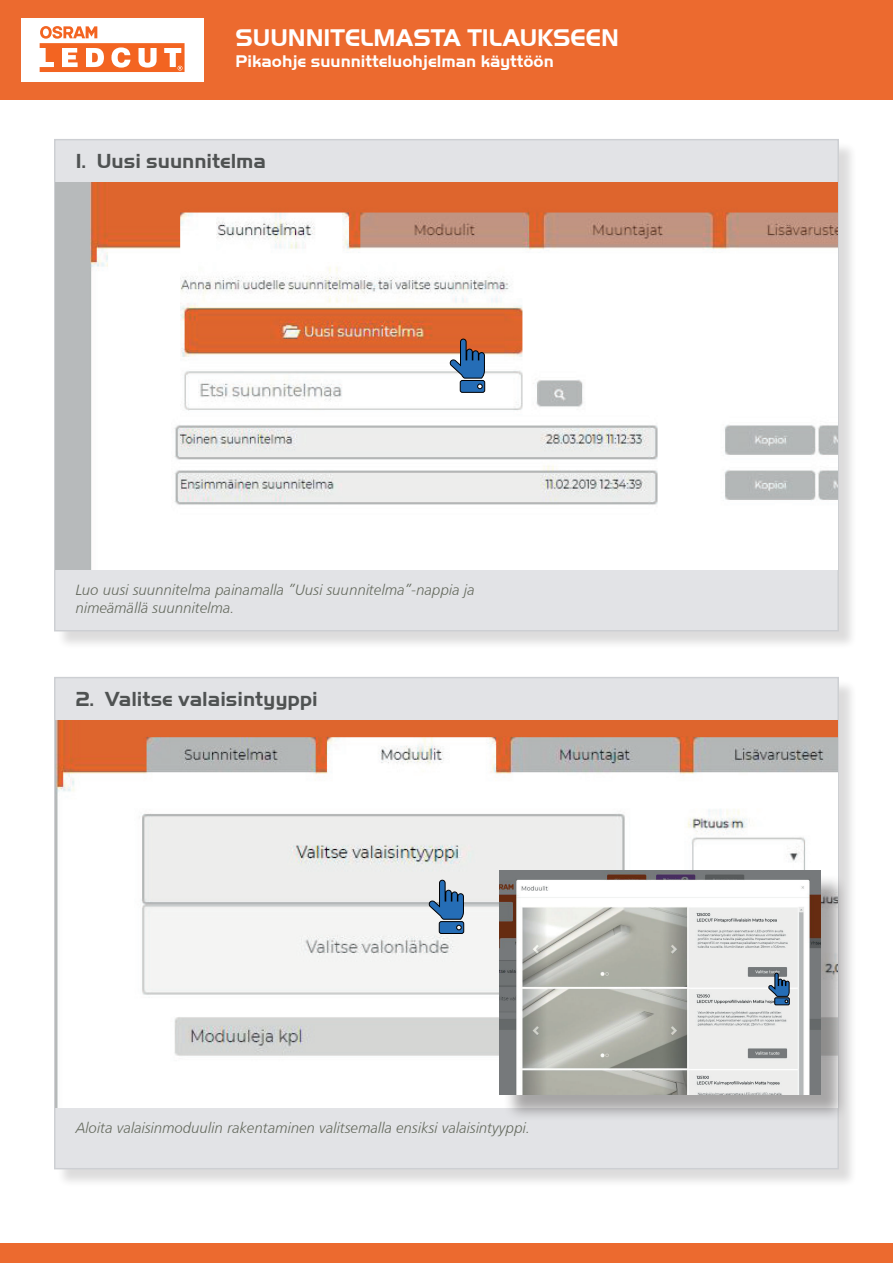
<style>
.page{position:relative;width:893px;height:1263px;background:#fff}
.page>*{position:absolute;margin:0;border:0;box-sizing:border-box;transform-origin:0 0}
.t1{font:700 24.9px "Handel Got D";color:#fff}
.t2{font:700 21px "Handel Got D";color:#4f5252}
.t3{font:700 17.4px "Handel Got D";color:#fff}
.t4{font:15px/18px "Humanist 777 BT Light Italic B";color:#656a5e}
</style>
<div class="page">
<div style="left:0;top:0;width:893px;height:100px;background:#ec6a2f"></div>
<div style="left:0;top:1244px;width:893px;height:19px;background:#ec6a2f"></div>
<div style="left:21px;top:18px;width:183px;height:64px;background:#fff"></div>
<svg style="left:40px;top:26px;width:145px;height:46px"></svg>
<div style="left:56px;top:141px;width:802px;height:509px;background:#231f20;opacity:.4"></div>
<div style="left:54px;top:139px;width:785px;height:492px;background:#e2e3e6"></div>
<div style="left:56px;top:679px;width:802px;height:509px;background:#231f20;opacity:.4"></div>
<div style="left:54px;top:677px;width:785px;height:492px;background:#e2e3e6"></div>
<img style="left:55px;top:183px;width:782px;height:387px">
<img style="left:56px;top:721px;width:781px;height:387px">
<svg style="left:449px;top:338px;width:36px;height:55px;background:#737a8f"></svg>
<svg style="left:428px;top:879px;width:36px;height:55px"></svg>
<div style="left:503px;top:874px;width:345px;height:248px;background:#231f20;opacity:.4"></div>
<img style="left:499px;top:870px;width:321px;height:224px">
<svg style="left:768px;top:973px;width:22px;height:32px"></svg>
<h1 class="t1" style="left:236px;top:24px;width:385px">SUUNNITELMASTA TILAUKSEEN</h1>
<p class="t3" style="left:236px;top:52px;width:320px">Pikaohje suunnitteluohjelman käyttöön</p>
<h2 class="t2" style="left:76px;top:149px;width:192px">1. Uusi suunnitelma</h2>
<p class="t4" style="left:76px;top:581px;width:401px">Luo uusi suunnitelma painamalla ”Uusi suunnitelma”-nappia ja nimeämällä suunnitelma.</p>
<h2 class="t2" style="left:76px;top:687px;width:244px">2. Valitse valaisintyyppi</h2>
<p class="t4" style="left:76px;top:1118px;width:456px">Aloita valaisinmoduulin rakentaminen valitsemalla ensiksi valaisintyyppi.</p>
</div>
